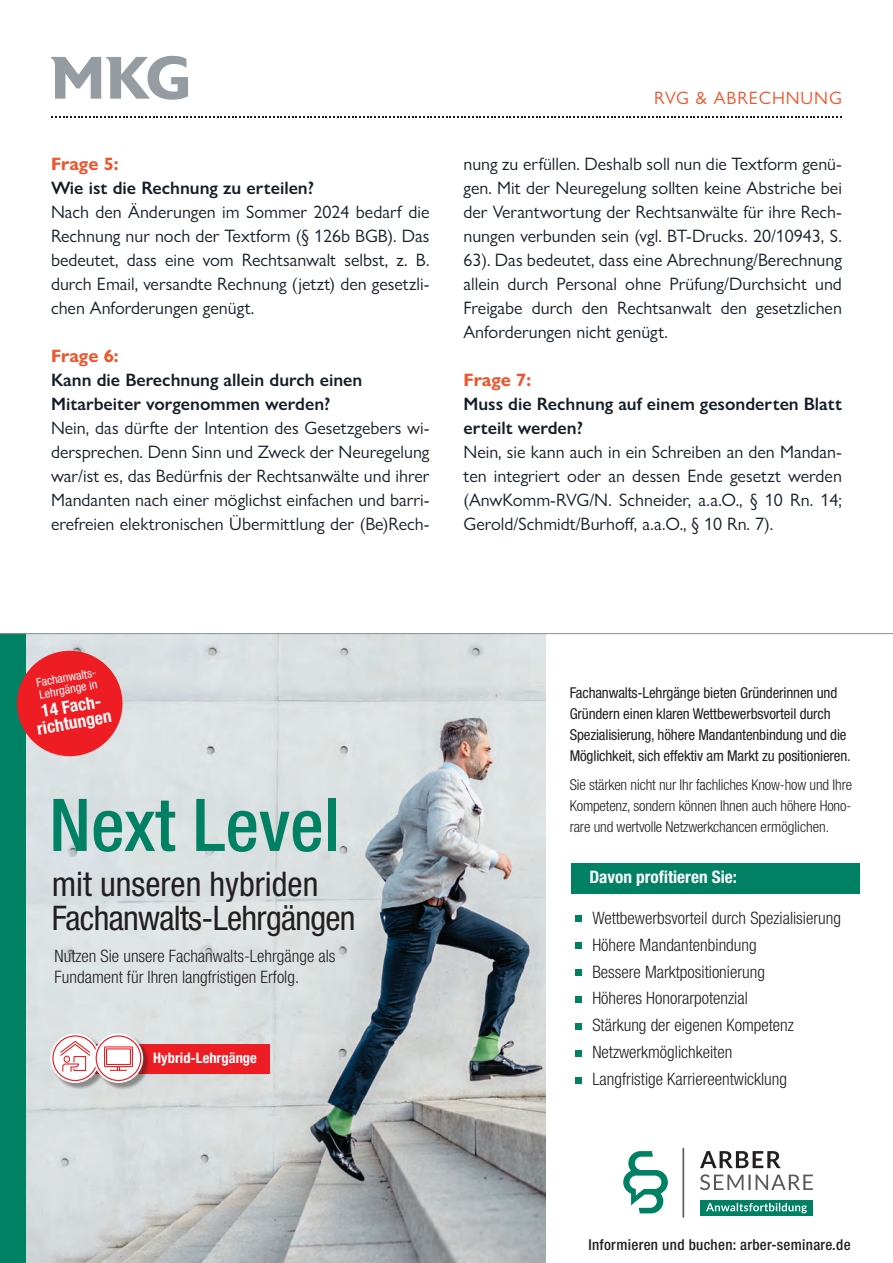
<style>
.page{position:relative;width:893px;height:1263px;background:#fff}
.page>*{position:absolute;margin:0;border:0;box-sizing:border-box;transform-origin:0 0}
.t1{font:500 condensed 72.75px "Helvetica Neue LT Pro";color:#008164}
.t2{font:condensed 34.05px/34px "Helvetica Neue LT Pro";letter-spacing:-.02em;color:#231f20}
.t3{font:18px/24px "Gill Sans Nova";color:#151e28;text-align:justify}
.t4{font:600 18px/24px "Gill Sans Nova";color:#151e28}
.t5{font:700 18px "Gill Sans Nova";color:#f0542d}
.t6{font:18px "Gill Sans Nova";letter-spacing:.05em;color:#f0542d}
.t7{font:700 condensed 17.55px/16.2px "Helvetica Neue LT Pro";color:#fff;text-align:center}
.t8{font:700 condensed 17.25px "Helvetica Neue LT Pro";color:#fff}
.t9{font:300 condensed 17.1px/26.8px "Helvetica Neue LT Pro";color:#231f20}
.t10{font:condensed 15px/21px "Helvetica Neue LT Pro";letter-spacing:-.01em;color:#231f20}
.t11{font:300 condensed 15px/21px "Helvetica Neue LT Pro";letter-spacing:-.01em;color:#231f20;text-align:justify}
.t12{font:500 condensed 15px "Helvetica Neue LT Pro";letter-spacing:.02em;color:#231f20}
.t13{font:700 condensed 14.55px "Helvetica Neue LT Pro";color:#fff}
.t14{font:condensed 12.15px/12.1px "Helvetica Neue LT Pro";color:#fff}
</style>
<div class="page">
<svg style="left:51px;top:56px;width:137px;height:44px"></svg>
<svg style="left:52px;top:116px;width:789px;height:2px"></svg>
<svg style="left:700px;top:1174px;width:113px;height:16px"></svg>
<svg style="left:700px;top:1151px;width:81px;height:17px"></svg>
<hr style="left:682px;top:1148px;width:2px;height:69px;background:#57585a">
<div style="left:700px;top:1200px;width:113px;height:15px;background:#008164"></div>
<svg style="left:706px;top:1203px;width:101px;height:10px"></svg>
<svg style="left:623px;top:1151px;width:45px;height:62px"></svg>
<img style="left:26px;top:634px;width:519px;height:628px">
<div style="left:0;top:634px;width:26px;height:628px;background:#008164"></div>
<div style="left:575px;top:915px;width:6px;height:7px;background:#008164"></div>
<div style="left:575px;top:942px;width:6px;height:7px;background:#008164"></div>
<div style="left:575px;top:969px;width:6px;height:7px;background:#008164"></div>
<div style="left:575px;top:996px;width:6px;height:7px;background:#008164"></div>
<div style="left:575px;top:1023px;width:6px;height:7px;background:#008164"></div>
<svg style="left:575px;top:1050px;width:6px;height:6px"></svg>
<svg style="left:575px;top:1077px;width:6px;height:6px"></svg>
<div style="left:572px;top:863px;width:288px;height:31px;background:#008164"></div>
<div style="left:79px;top:1045px;width:191px;height:29px;background:#ee1d23"></div>
<div style="left:52px;top:1034px;width:55px;height:56px;background:#dce0e1"></div>
<svg style="left:50px;top:1033px;width:50px;height:50px"></svg>
<div style="left:95px;top:1034px;width:55px;height:56px;background:#231f20;opacity:.44"></div>
<svg style="left:94px;top:1033px;width:49px;height:50px"></svg>
<div style="left:96px;top:1035px;width:45px;height:46px;border:1px solid #ee1d23;border-radius:50%"></div>
<svg style="left:26px;top:1039px;width:108px;height:109px;background:#dfd7d8"></svg>
<svg style="left:17px;top:646px;width:110px;height:114px;background:#dc5256"></svg>
<hr style="left:0;top:633px;width:893px;height:1px;background:#8a8f93">
<p class="t5" style="left:51px;top:156px;width:69px">Frage 5:</p>
<p class="t4" style="left:51px;top:177px;width:265px">Wie ist die Rechnung zu erteilen?</p>
<p class="t3" style="left:51px;top:201px;width:380px">Nach den Änderungen im Sommer 2024 bedarf die Rechnung nur noch der Textform (§ 126b BGB). Das bedeutet, dass eine vom Rechtsanwalt selbst, z. B. durch Email, versandte Rechnung (jetzt) den gesetzli&shy;chen Anforderungen genügt.</p>
<p class="t5" style="left:51px;top:348px;width:69px">Frage 6:</p>
<p class="t4" style="left:51px;top:369px;width:313px">Kann die Berechnung allein durch einen<br>Mitarbeiter vorgenommen werden?</p>
<p class="t3" style="left:51px;top:417px;width:380px">Nein, das dürfte der Intention des Gesetzgebers wi&shy;dersprechen. Denn Sinn und Zweck der Neuregelung war/ist es, das Bedürfnis der Rechtsanwälte und ihrer Mandanten nach einer möglichst einfachen und barri&shy;erefreien elektronischen Übermittlung der (Be)Rech-</p>
<p class="t6" style="left:654px;top:91px;width:189px">RVG &amp; ABRECHNUNG</p>
<p class="t3" style="left:463px;top:153px;width:380px">nung zu erfüllen. Deshalb soll nun die Textform genü&shy;gen. Mit der Neuregelung sollten keine Abstriche bei der Verantwortung der Rechtsanwälte für ihre Rech&shy;nungen verbunden sein (vgl. BT-Drucks. 20/10943, S.<br>63). Das bedeutet, dass eine Abrechnung/Berechnung allein durch Personal ohne Prüfung/Durchsicht und Freigabe durch den Rechtsanwalt den gesetzlichen Anforderungen nicht genügt.</p>
<p class="t5" style="left:463px;top:372px;width:69px">Frage 7:</p>
<p class="t4" style="left:463px;top:393px;width:380px">Muss die Rechnung auf einem gesonderten Blatt erteilt werden?</p>
<p class="t3" style="left:463px;top:441px;width:380px">Nein, sie kann auch in ein Schreiben an den Mandan&shy;ten integriert oder an dessen Ende gesetzt werden (AnwKomm-RVG/N. Schneider, a.a.O., § 10 Rn. 14; Gerold/Schmidt/Burhoff, a.a.O., § 10 Rn. 7).</p>
<p class="t14" style="left:35px;top:677px;width:64px;rotate:-10deg">Fachanwalts-<br>Lehrgänge in</p>
<p class="t7" style="left:33px;top:704px;width:77px;rotate:-10deg">14 Fach&shy;richtungen</p>
<p class="t10" style="left:570px;top:682px;width:282px">Fachanwalts-Lehrgänge bieten Gründerinnen und Gründern einen klaren Wettbewerbsvorteil durch Spezialisierung, höhere Mandantenbindung und die Möglichkeit, sich effektiv am Markt zu positionieren.</p>
<p class="t11" style="left:570px;top:774px;width:284px">Sie stärken nicht nur Ihr fachliches Know-how und Ihre Kompetenz, sondern können Ihnen auch höhere Hono&shy;rare und wertvolle Netzwerkchancen ermöglichen.</p>
<h1 class="t1" style="left:49px;top:782px;width:292px">Next Level</h1>
<h2 class="t2" style="left:52px;top:866px;width:305px">mit unseren hybriden<br>Fachanwalts-Lehrgängen</h2>
<p class="t9" style="left:55px;top:945px;width:283px;line-height:21.5px">Nutzen Sie unsere Fachanwalts-Lehrgänge als<br>Fundament für Ihren langfristigen Erfolg.</p>
<p class="t13" style="left:153px;top:1049px;width:105px">Hybrid-Lehrgänge</p>
<p class="t8" style="left:589px;top:866px;width:149px">Davon profitieren Sie:</p>
<p class="t9" style="left:592px;top:904px;width:250px">Wettbewerbsvorteil durch Spezialisierung<br>Höhere Mandantenbindung<br>Bessere Marktpositionierung<br>Höheres Honorarpotenzial<br>Stärkung der eigenen Kompetenz<br>Netzwerkmöglichkeiten<br>Langfristige Karriereentwicklung</p>
<p class="t12" style="left:588px;top:1235px;width:264px">Informieren und buchen: arber-seminare.de</p>
</div>
